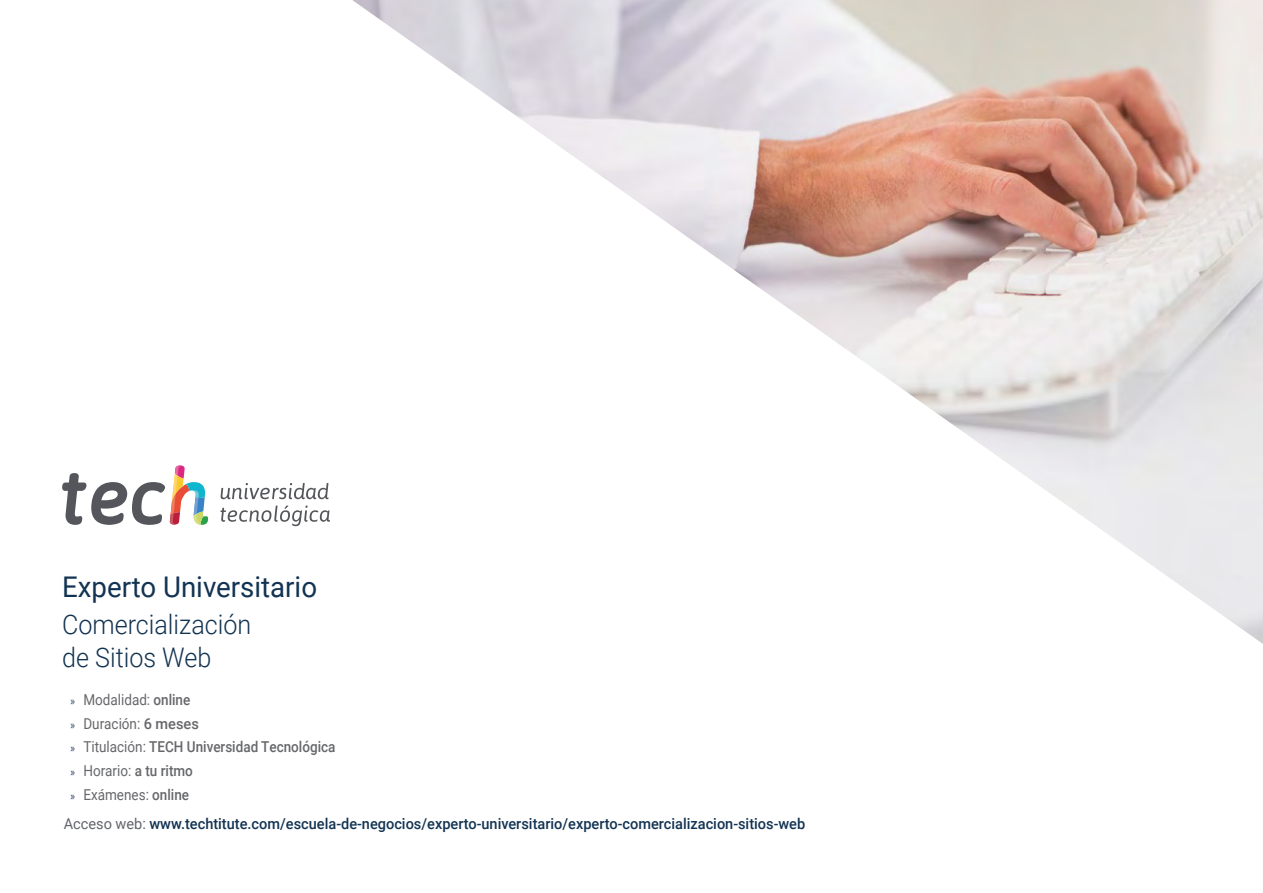
<style>
.page{position:relative;width:1263px;height:893px;background:#fff}
.page>*{position:absolute;margin:0;border:0;box-sizing:border-box;transform-origin:0 0}
.t1{font:28.5px "Roboto";color:#123352}
.t2{font:300 27px/33px "Roboto";color:#123352;scale:.93 1}
.t3{font:500 15px "Roboto";color:#123352}
.t4{font:500 15px/23.7px "Roboto";color:#66676a;scale:.9 1}
.s1{font-family:"Myriad Pro";font-weight:400;font-size:12px;color:#17355b}
.s2{font-weight:400}
.s3{font-weight:400;color:#61646a}
</style>
<div class="page">
<img style="left:352px;top:0;width:911px;height:644px">
<svg style="left:62px;top:465px;width:146px;height:60px"></svg>
<svg style="left:221px;top:483px;width:108px;height:16px"></svg>
<svg style="left:220px;top:506px;width:110px;height:20px"></svg>
<h1 class="t1" style="left:62px;top:567px;width:256px">Experto Universitario</h1>
<h2 class="t2" style="left:62px;top:607px;width:205px">Comercialización de Sitios Web</h2>
<p class="t4" style="left:71px;top:687px;width:296px"><span class="s1">»</span> <span class="s2">Modalidad:</span> online<br><span class="s1">»</span> <span class="s2">Duración:</span> 6 meses<br><span class="s1">»</span> <span class="s2">Titulación:</span> TECH Universidad Tecnológica <span class="s1">»</span> <span class="s2">Horario:</span> a tu ritmo<br><span class="s1">»</span> <span class="s2">Exámenes:</span> online</p>
<p class="t3" style="left:64px;top:813px;width:743px"><span class="s3">Acceso web:</span> www.techtitute.com/escuela-de-negocios/experto-universitario/experto-comercializacion-sitios-web</p>
</div>
